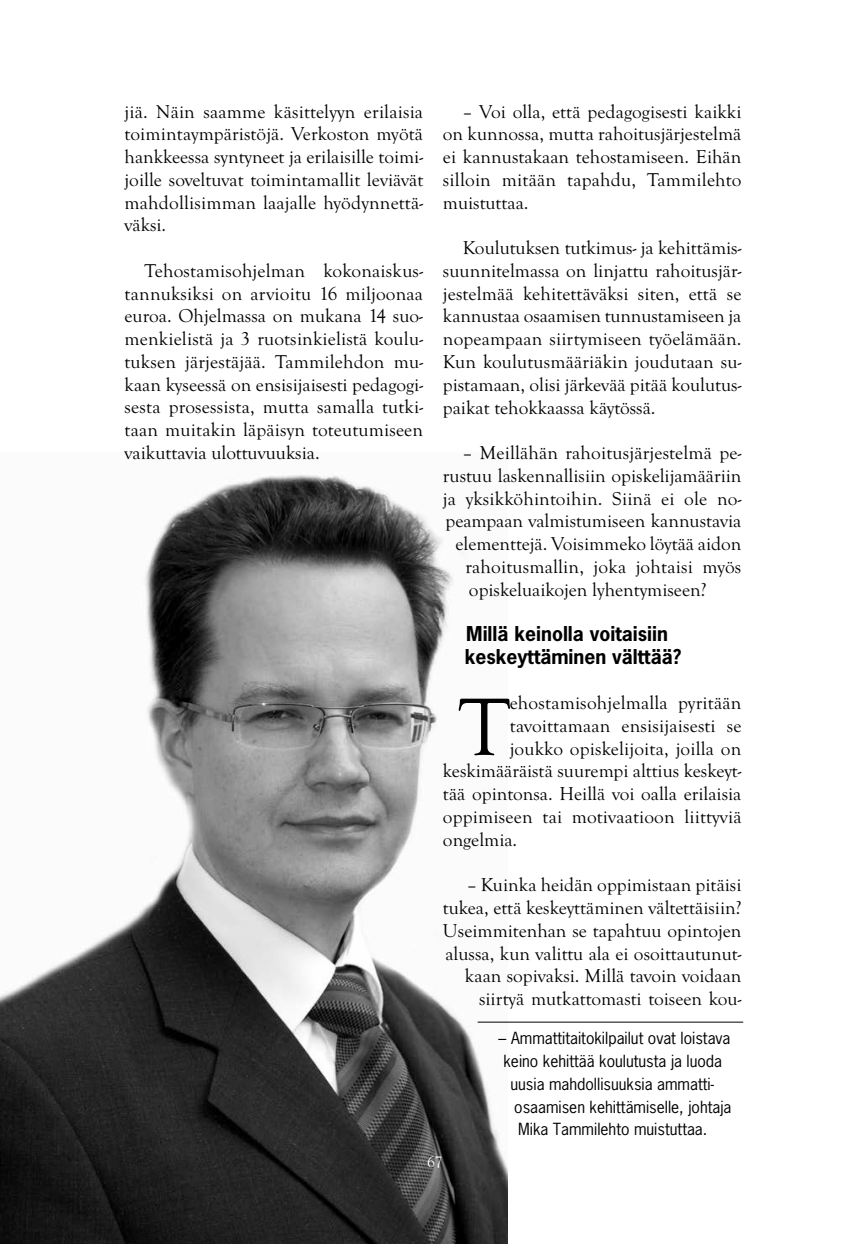
<style>
.page{position:relative;width:843px;height:1244px;background:#fff}
.page>*{position:absolute;margin:0;border:0;box-sizing:border-box;transform-origin:0 0}
.t1{font:84.17px "Goudy Old Style T";color:#000}
.t2{font:19.25px/22.8px "Goudy Old Style T";color:#000;text-align:justify}
.t3{font:700 19.25px/22.8px "News Gothic";color:#000}
.t4{font:15.75px "News Gothic";color:#000}
.t5{font:15.75px "Goudy Old Style T";color:#fff}
</style>
<div class="page">
<img style="left:0;top:475px;width:508px;height:769px">
<hr style="left:477px;top:1022px;width:266px;height:1px;background:#000">
<p class="t2" style="left:125px;top:101px;width:300px">jiä. Näin saamme käsittelyyn erilaisia toimintaympäristöjä. Verkoston myötä hankkeessa syntyneet ja erilaisille toimi&shy;joille soveltuvat toimintamallit leviävät mahdollisimman laajalle hyödynnettä&shy;väksi.</p>
<p class="t2" style="left:125px;top:260px;width:300px;text-indent:20px">Tehostamisohjelman kokonaiskus&shy;tannuksiksi on arvioitu 16 miljoonaa euroa. Ohjelmassa on mukana 14 suo&shy;menkielistä ja 3 ruotsinkielistä koulu&shy;tuksen järjestäjää. Tammilehdon mu&shy;kaan kyseessä on ensisijaisesti pedagogi&shy;sesta prosessista, mutta samalla tutki&shy;taan muitakin läpäisyn toteutumiseen vaikuttavia ulottuvuuksia.</p>
<p class="t2" style="left:443px;top:101px;width:300px;text-indent:20px">– Voi olla, että pedagogisesti kaikki on kunnossa, mutta rahoitusjärjestelmä ei kannustakaan tehostamiseen. Eihän silloin mitään tapahdu, Tammilehto muistuttaa.</p>
<p class="t2" style="left:443px;top:238px;width:300px;text-indent:20px">Koulutuksen tutkimus- ja kehittämis&shy;suunnitelmassa on linjattu rahoitusjär&shy;jestelmää kehitettäväksi siten, että se kannustaa osaamisen tunnustamiseen ja nopeampaan siirtymiseen työelämään.<br>Kun koulutusmääriäkin joudutaan su&shy;pistamaan, olisi järkevää pitää koulutus&shy;paikat tehokkaassa käytössä.</p>
<p class="t2" style="left:463px;top:442px;width:280px">– Meillähän rahoitusjärjestelmä pe-</p>
<p class="t2" style="left:443px;top:465px;width:300px">rustuu laskennallisiin opiskelijamääriin</p>
<p class="t2" style="left:443px;top:488px;width:300px">ja yksikköhintoihin. Siinä ei ole no-</p>
<p class="t2" style="left:445px;top:511px;width:297px">peampaan valmistumiseen kannustavia</p>
<p class="t2" style="left:455px;top:533px;width:287px">elementtejä. Voisimmeko löytää aidon</p>
<p class="t2" style="left:465px;top:556px;width:277px">rahoitusmallin, joka johtaisi myös</p>
<p class="t2" style="left:469px;top:579px;width:239px">opiskeluaikojen lyhentymiseen?</p>
<p class="t3" style="left:464px;top:624px;width:218px">Millä keinolla voitaisiin keskeyttäminen välttää?</p>
<h1 class="t1" style="left:459px;top:694px;width:53px">T</h1>
<p class="t2" style="left:509px;top:693px;width:233px">ehostamisohjelmalla pyritään</p>
<p class="t2" style="left:509px;top:715px;width:233px">tavoittamaan ensisijaisesti se</p>
<p class="t2" style="left:509px;top:738px;width:233px">joukko opiskelijoita, joilla on</p>
<p class="t2" style="left:443px;top:761px;width:300px">keskimääräistä suurempi alttius keskeyt-</p>
<p class="t2" style="left:443px;top:784px;width:300px">tää opintonsa. Heillä voi oalla erilaisia</p>
<p class="t2" style="left:443px;top:806px;width:300px">oppimiseen tai motivaatioon liittyviä</p>
<p class="t2" style="left:443px;top:829px;width:76px">ongelmia.</p>
<p class="t2" style="left:443px;top:875px;width:300px;text-align:right">– Kuinka heidän oppimistaan pitäisi tukea, että keskeyttäminen vältettäisiin?<br>Useimmitenhan se tapahtuu opintojen alussa, kun valittu ala ei osoittautunut&shy;kaan sopivaksi. Millä tavoin voidaan siirtyä mutkattomasti toiseen kou-</p>
<p class="t4" style="left:498px;top:1032px;width:233px">– Ammattitaitokilpailut ovat loistava</p>
<p class="t4" style="left:503px;top:1055px;width:220px">keino kehittää koulutusta ja luoda</p>
<p class="t4" style="left:510px;top:1077px;width:205px">uusia mahdollisuuksia ammatti-</p>
<p class="t4" style="left:514px;top:1100px;width:219px">osaamisen kehittämiselle, johtaja</p>
<p class="t4" style="left:518px;top:1123px;width:191px">Mika Tammilehto muistuttaa.</p>
<p class="t5" style="left:427px;top:1155px;width:17px">67</p>
</div>
